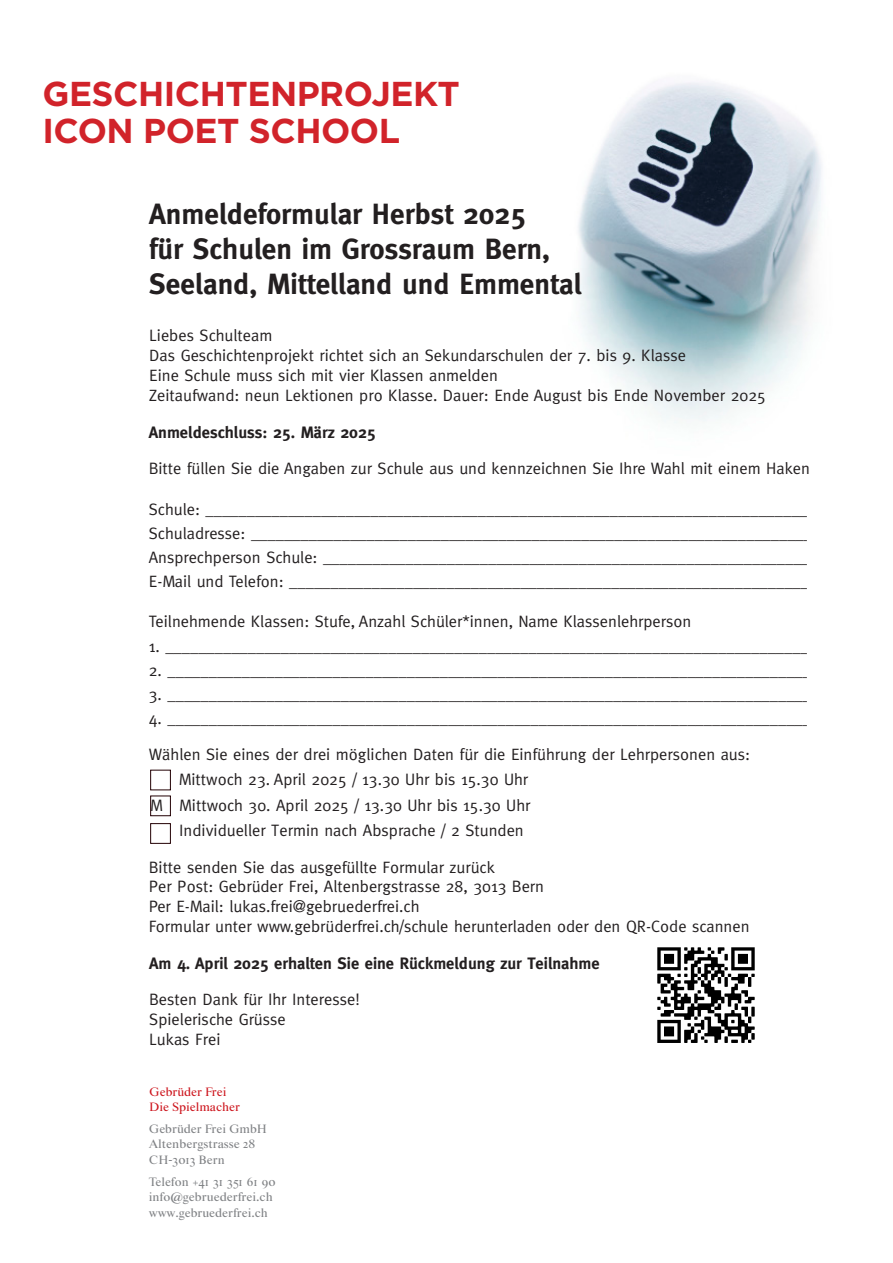
<style>
.page{position:relative;width:893px;height:1263px;background:#fff}
.page>*{position:absolute;margin:0;border:0;box-sizing:border-box;transform-origin:0 0}
.t1{font:700 34.5px "Gotham";letter-spacing:-.015em;color:#d1232a}
.t2{font:700 29.25px/35.1px "Meta";color:#231f20}
.t3{font:16.5px/19.8px "Meta";color:#231f20}
.t4{font:700 16.5px/36.3px "Meta";color:#231f20}
.t5{font:12.3px/15.5px "Starling";color:#808285}
.t6{font:12.3px/15.6px "Starling";color:#cd151d}
.s1{font-weight:400}
</style>
<div class="page">
<img style="left:577px;top:82px;width:245px;height:341px">
<img style="left:657px;top:947px;width:98px;height:96px">
<div style="left:150px;top:795px;width:21px;height:21px;border:1px solid #230004"></div>
<div style="left:150px;top:823px;width:21px;height:21px;border:1px solid #230004"></div>
<div style="left:150px;top:770px;width:21px;height:20px;border:1px solid #230004"></div>
<p class="t1" style="left:43px;top:74px;width:419px">GESCHICHTENPROJEKT</p>
<p class="t1" style="left:43px;top:111px;width:359px">ICON POET SCHOOL</p>
<p class="t2" style="left:149px;top:196px;width:434px">Anmeldeformular Herbst 2025<br>für Schulen im Grossraum Bern,<br>Seeland, Mittelland und Emmental</p>
<p class="t3" style="left:149px;top:325px;width:618px">Liebes Schulteam<br>Das Geschichtenprojekt richtet sich an Sekundarschulen der 7. bis 9. Klasse<br>Eine Schule muss sich mit vier Klassen anmelden<br>Zeitaufwand: neun Lektionen pro Klasse. Dauer: Ende August bis Ende November 2025</p>
<p class="t4" style="left:149px;top:414px;width:228px">Anmeldeschluss: 25. März 2025</p>
<p class="t3" style="left:149px;top:459px;width:663px">Bitte füllen Sie die Angaben zur Schule aus und kennzeichnen Sie Ihre Wahl mit einem Haken</p>
<p class="t3" style="left:149px;top:497px;width:670px;line-height:24px">Schule: _________________________________________________________________________ Schuladresse: ____________________________________________________________________ Ansprechperson Schule: ___________________________________________________________ E-Mail und Telefon: ________________________________________________________________</p>
<p class="t3" style="left:149px;top:612px;width:544px">Teilnehmende Klassen: Stufe, Anzahl Schüler*innen, Name Klassenlehrperson</p>
<p class="t3" style="left:149px;top:636px;width:662px">1. ______________________________________________________________________________</p>
<p class="t3" style="left:149px;top:660px;width:664px">2. ______________________________________________________________________________</p>
<p class="t3" style="left:149px;top:684px;width:664px">3. ______________________________________________________________________________</p>
<p class="t3" style="left:149px;top:708px;width:664px">4. ______________________________________________________________________________</p>
<p class="t3" style="left:149px;top:744px;width:603px">Wählen Sie eines der drei möglichen Daten für die Einführung der Lehrpersonen aus:</p>
<p class="t3" style="left:179px;top:769px;width:351px">Mittwoch 23. April 2025 / 13.30 Uhr bis 15.30 Uhr</p>
<p class="t3" style="left:150px;top:795px;width:382px">M Mittwoch 30. April 2025 / 13.30 Uhr bis 15.30 Uhr</p>
<p class="t3" style="left:179px;top:820px;width:346px">Individueller Termin nach Absprache / 2 Stunden</p>
<p class="t3" style="left:149px;top:857px;width:602px">Bitte senden Sie das ausgefüllte Formular zurück<br>Per Post: Gebrüder Frei, Altenbergstrasse 28, 3013 Bern<br>Per E-Mail: lukas.frei@gebruederfrei.ch<br>Formular unter www.gebrüderfrei.ch/schule herunterladen oder den QR-Code scannen</p>
<p class="t4" style="left:149px;top:945px;width:452px">Am 4. April 2025 erhalten Sie eine Rückmeldung zur Teilnahme<br><span class="s1">Besten Dank für Ihr Interesse!</span></p>
<p class="t3" style="left:149px;top:1009px;width:138px">Spielerische Grüsse<br>Lukas Frei</p>
<p class="t6" style="left:149px;top:1084px;width:92px">Gebrüder Frei<br>Die Spielmacher</p>
<p class="t5" style="left:149px;top:1121px;width:120px">Gebrüder Frei GmbH<br>Altenbergstrasse 28<br>CH-3013 Bern</p>
<p class="t5" style="left:149px;top:1174px;width:128px">Telefon +41 31 351 61 90 info@gebruederfrei.ch www.gebruederfrei.ch</p>
</div>
